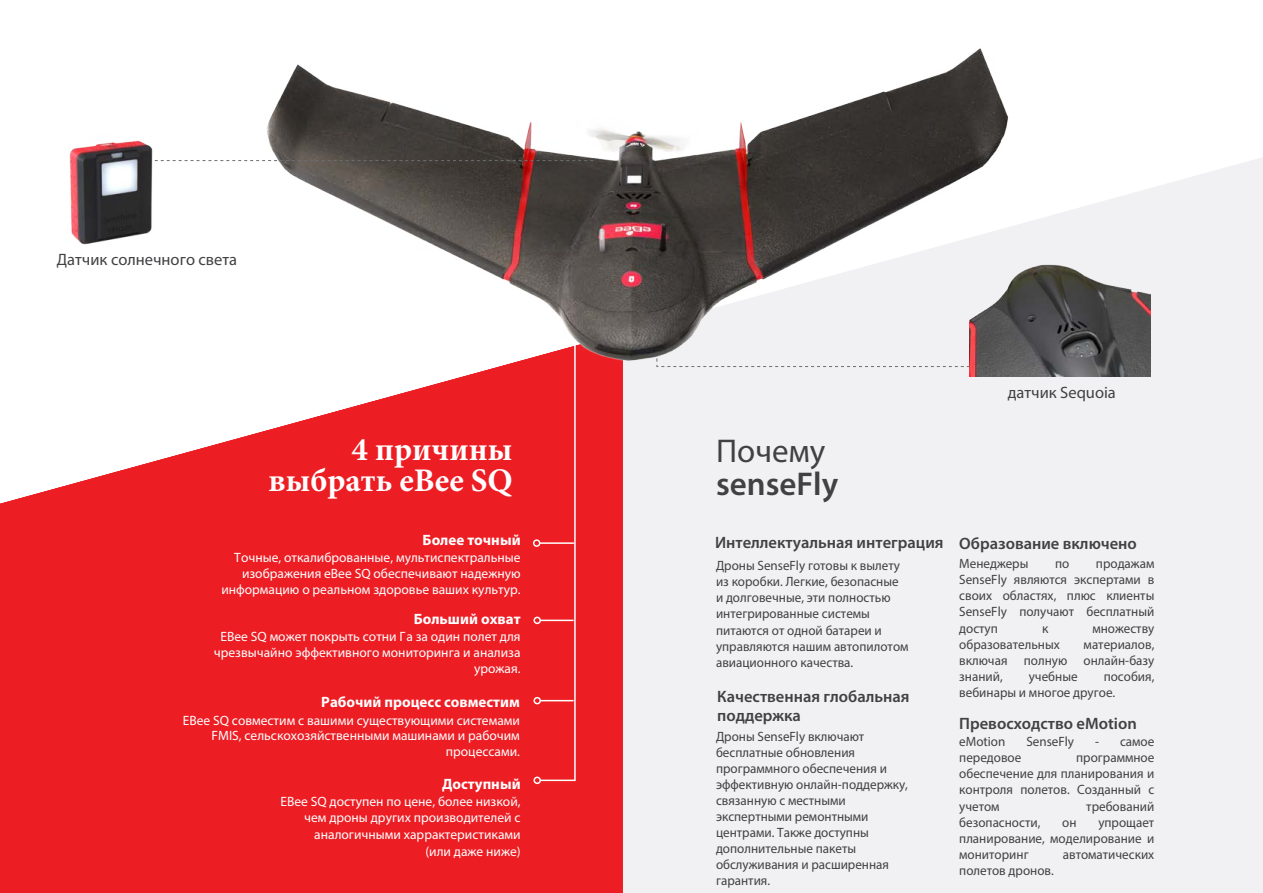
<style>
.page{position:relative;width:1263px;height:893px;background:#fff}
.page>*{position:absolute;margin:0;border:0;box-sizing:border-box;transform-origin:0 0}
.t1{font:700 33px/31.5px "Minion Pro";color:#fff;text-align:right}
.t2{font:600 33px "Myriad Pro";color:#414042}
.t3{font:33px "Myriad Pro";color:#414042}
.t4{font:600 16.5px/19.8px "Myriad Pro";color:#414042}
.t5{font:16.5px "Myriad Pro";color:#414042}
.t6{font:700 15px "Myriad Pro";color:#fff}
.t7{font:13.5px/16px "Myriad Pro";color:#414042;text-align:justify}
.t8{font:13.5px/15.9px "Myriad Pro";color:#fff;text-align:right}
</style>
<div class="page">
<div style="left:161px;top:157px;width:1102px;height:736px;background:#f1f1f3"></div>
<img style="left:1082px;top:255px;width:69px;height:121px">
<svg style="left:0;top:333px;width:623px;height:560px;fill:#ed1d24"></svg>
<div style="left:533px;top:697px;width:8px;height:7px;border:2px solid #fff;border-radius:50%"></div>
<div style="left:533px;top:617px;width:8px;height:7px;border:2px solid #fff;border-radius:50%"></div>
<div style="left:533px;top:539px;width:7px;height:8px;border:2px solid #fff;border-radius:50%"></div>
<svg style="left:539px;top:433px;width:37px;height:349px"></svg>
<div style="left:533px;top:777px;width:8px;height:7px;border:2px solid #fff;border-radius:50%"></div>
<img style="left:228px;top:48px;width:854px;height:385px">
<svg style="left:157px;top:160px;width:436px;height:1px"></svg>
<img style="left:69px;top:140px;width:88px;height:105px">
<p class="t5" style="left:57px;top:249px;width:182px">Датчик солнечного света</p>
<h1 class="t1" style="left:269px;top:433px;width:245px">4 причины выбрать eBee SQ</h1>
<p class="t6" style="left:423px;top:530px;width:99px">Более точный</p>
<p class="t8" style="left:221px;top:549px;width:301px">Точные, откалиброванные, мультиспектральные изображения eBee SQ обеспечивают надежную информацию о реальном здоровье ваших культур.</p>
<p class="t6" style="left:414px;top:609px;width:108px">Больший охват</p>
<p class="t8" style="left:214px;top:629px;width:308px">EBee SQ может покрыть сотни Га за один полет для чрезвычайно эффективного мониторинга и анализа урожая.</p>
<p class="t6" style="left:321px;top:693px;width:200px">Рабочий процесс совместим</p>
<p class="t8" style="left:183px;top:712px;width:339px">EBee SQ совместим с вашими существующими системами<br>FMIS, сельскохозяйственными машинами и рабочим процессами.</p>
<p class="t6" style="left:442px;top:774px;width:80px">Доступный</p>
<p class="t8" style="left:280px;top:793px;width:242px;line-height:16.6px">EBee SQ доступен по цене, более низкой, чем дроны других производителей с аналогичными харрактеристиками<br>(или даже ниже)</p>
<h1 class="t3" style="left:716px;top:430px;width:111px">Почему</h1>
<h1 class="t2" style="left:716px;top:463px;width:124px">senseFly</h1>
<p class="t4" style="left:715px;top:532px;width:230px">Интеллектуальная интеграция</p>
<p class="t7" style="left:716px;top:557px;width:194px;text-align:left">Дроны SenseFly готовы к вылету из коробки. Легкие, безопасные и долговечные, эти полностью интегрированные системы питаются от одной батареи и управляются нашим автопилотом авиационного качества.</p>
<p class="t4" style="left:717px;top:686px;width:194px">Качественная глобальная поддержка</p>
<p class="t7" style="left:716px;top:729px;width:193px;text-align:left">Дроны SenseFly включают бесплатные обновления программного обеспечения и эффективную онлайн-поддержку, связанную с местными экспертными ремонтными центрами. Также доступны дополнительные пакеты обслуживания и расширенная гарантия.</p>
<p class="t5" style="left:1008px;top:382px;width:110px">датчик Sequoia</p>
<p class="t4" style="left:959px;top:533px;width:179px">Образование включено</p>
<p class="t7" style="left:959px;top:555px;width:71px">Менеджеры</p>
<p class="t7" style="left:1055px;top:555px;width:16px">по</p>
<p class="t7" style="left:959px;top:555px;width:197px;text-indent:137px">продажам SenseFly являются экспертами в своих областях, плюс клиенты SenseFly получают бесплатный доступ</p>
<p class="t7" style="left:1042px;top:620px;width:8px">к</p>
<p class="t7" style="left:1092px;top:620px;width:63px">множеству</p>
<p class="t7" style="left:959px;top:636px;width:102px">образовательных</p>
<p class="t7" style="left:959px;top:636px;width:197px;text-indent:124px">материалов, включая полную онлайн-базу знаний,</p>
<p class="t7" style="left:959px;top:668px;width:197px;text-indent:144px">пособия, вебинары и многое другое.</p>
<p class="t7" style="left:1029px;top:668px;width:50px">учебные</p>
<p class="t4" style="left:959px;top:713px;width:179px">Превосходство eMotion</p>
<p class="t7" style="left:959px;top:733px;width:48px">eMotion</p>
<p class="t7" style="left:1026px;top:733px;width:49px">SenseFly</p>
<p class="t7" style="left:1095px;top:733px;width:61px">- самое</p>
<p class="t7" style="left:959px;top:749px;width:64px">передовое</p>
<p class="t7" style="left:959px;top:749px;width:197px;text-indent:117px">программное обеспечение для планирования и контроля полетов. Созданный с учетом</p>
<p class="t7" style="left:1086px;top:798px;width:70px">требований</p>
<p class="t7" style="left:959px;top:814px;width:83px">безопасности,</p>
<p class="t7" style="left:1062px;top:814px;width:16px">он</p>
<p class="t7" style="left:959px;top:814px;width:197px;text-indent:139px">упрощает планирование, моделирование и мониторинг</p>
<p class="t7" style="left:1063px;top:846px;width:93px">автоматических</p>
<p class="t7" style="left:959px;top:863px;width:96px">полетов дронов.</p>
</div>
